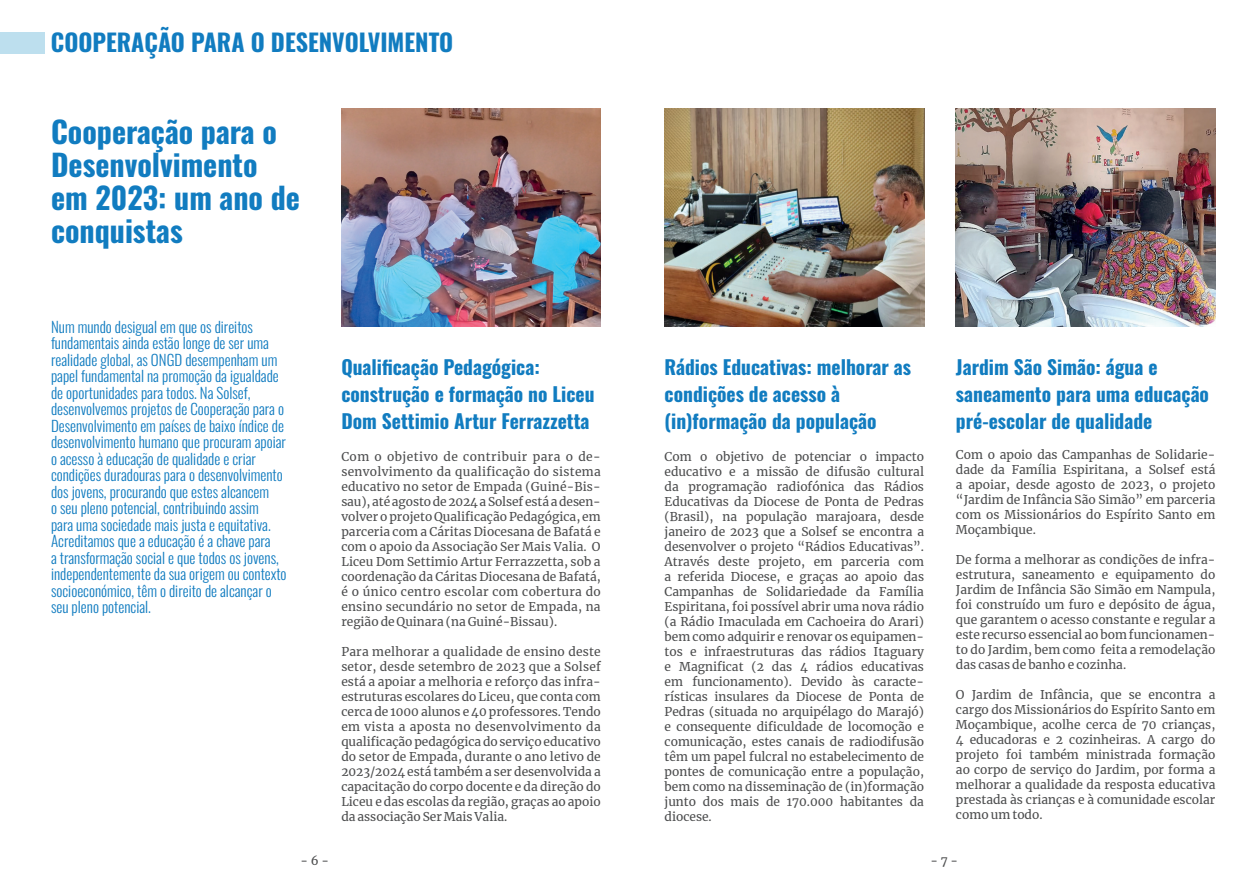
<style>
.page{position:relative;width:1259px;height:893px;background:#fff}
.page>*{position:absolute;margin:0;border:0;box-sizing:border-box;transform-origin:0 0}
.titulo_pequeno{font:700 30px/33px "Oswald";color:#117cc0}
.titulo_pequeno-2{font:700 24px "Oswald";color:#117cc0}
.t1{font:700 19.5px/27px "Oswald";color:#117cc0}
.titulo_pequeno-3{font:300 15px/16.5px "Oswald";color:#117cc0}
.t2{font:12px/15px "Merriweather";color:#4b4c4d;text-align:justify}
</style>
<div class="page">
<img style="left:664px;top:108px;width:260px;height:218px">
<img style="left:956px;top:108px;width:259px;height:218px">
<img style="left:341px;top:108px;width:260px;height:218px">
<div style="left:0;top:32px;width:44px;height:22px;background:#bddfee"></div>
<p class="titulo_pequeno-2" style="left:51px;top:29px;width:404px">COOPERAÇÃO PARA O DESENVOLVIMENTO</p>
<p class="titulo_pequeno" style="left:51px;top:117px;width:227px">Cooperação para o<br>Desenvolvimento</p>
<p class="titulo_pequeno" style="left:51px;top:183px;width:250px">em 2023: um ano de conquistas</p>
<p class="titulo_pequeno-3" style="left:51px;top:317px;width:237px">Num mundo desigual em que os direitos fundamentais ainda estão longe de ser uma realidade global, as ONGD desempenham um papel fundamental na promoção da igualdade de oportunidades para todos. Na Solsef, desenvolvemos projetos de Cooperação para o Desenvolvimento em países de baixo índice de desenvolvimento humano que procuram apoiar o acesso à educação de qualidade e criar condições duradouras para o desenvolvimento dos jovens, procurando que estes alcancem<br>o seu pleno potencial, contribuindo assim<br>para uma sociedade mais justa e equitativa.<br>Acreditamos que a educação é a chave para<br>a transformação social e que todos os jovens, independentemente da sua origem ou contexto socioeconómico, têm o direito de alcançar o seu pleno potencial.</p>
<p class="t1" style="left:341px;top:355px;width:200px">Qualificação Pedagógica:</p>
<p class="t1" style="left:341px;top:382px;width:255px">construção e formação no Liceu<br>Dom Settimio Artur Ferrazzetta</p>
<p class="t2" style="left:341px;top:448px;width:261px">Com o objetivo de contribuir para o de&shy;senvolvimento da qualificação do sistema educativo no setor de Empada (Guiné-Bis&shy;sau), até agosto de 2024 a Solsef está a desen&shy;volver o projeto Qualificação Pedagógica, em parceria com a Cáritas Diocesana de Bafatá e com o apoio da Associação Ser Mais Valia. O Liceu Dom Settimio Artur Ferrazzetta, sob a coordenação da Cáritas Diocesana de Bafatá, é o único centro escolar com cobertura do ensino secundário no setor de Empada, na região de Quinara (na Guiné-Bissau).</p>
<p class="t2" style="left:341px;top:643px;width:261px">Para melhorar a qualidade de ensino deste setor, desde setembro de 2023 que a Solsef está a apoiar a melhoria e reforço das infra&shy;estruturas escolares do Liceu, que conta com cerca de 1000 alunos e 40 professores. Tendo em vista a aposta no desenvolvimento da qualificação pedagógica do serviço educativo do setor de Empada, durante o ano letivo de 2023/2024 está também a ser desenvolvida a capacitação do corpo docente e da direção do Liceu e das escolas da região, graças ao apoio da associação Ser Mais Valia.</p>
<p class="t1" style="left:664px;top:355px;width:248px">Rádios Educativas: melhorar as condições de acesso à</p>
<p class="t1" style="left:664px;top:409px;width:213px">(in)formação da população</p>
<p class="t2" style="left:664px;top:448px;width:261px">Com o objetivo de potenciar o impacto educativo e a missão de difusão cultural da programação radiofónica das Rádios Educativas da Diocese de Ponta de Pedras (Brasil), na população marajoara, desde janeiro de 2023 que a Solsef se encontra a desenvolver o projeto “Rádios Educativas”.<br>Através deste projeto, em parceria com a referida Diocese, e graças ao apoio das Campanhas de Solidariedade da Família Espiritana, foi possível abrir uma nova rádio (a Rádio Imaculada em Cachoeira do Arari) bem como adquirir e renovar os equipamen&shy;tos e infraestruturas das rádios Itaguary e Magnificat (2 das 4 rádios educativas em funcionamento). Devido às caracte&shy;rísticas insulares da Diocese de Ponta de Pedras (situada no arquipélago do Marajó) e consequente dificuldade de locomoção e comunicação, estes canais de radiodifusão têm um papel fulcral no estabelecimento de pontes de comunicação entre a população, bem como na disseminação de (in)formação junto dos mais de 170.000 habitantes da diocese.</p>
<p class="t1" style="left:956px;top:355px;width:203px">Jardim São Simão: água e</p>
<p class="t1" style="left:956px;top:382px;width:255px">saneamento para uma educação pré-escolar de qualidade</p>
<p class="t2" style="left:956px;top:447px;width:261px">Com o apoio das Campanhas de Solidarie&shy;dade da Família Espiritana, a Solsef está a apoiar, desde agosto de 2023, o projeto “Jardim de Infância São Simão” em parceria com os Missionários do Espírito Santo em Moçambique.</p>
<p class="t2" style="left:956px;top:552px;width:261px">De forma a melhorar as condições de infra&shy;estrutura, saneamento e equipamento do Jardim de Infância São Simão em Nampula, foi construído um furo e depósito de água, que garantem o acesso constante e regular a este recurso essencial ao bom funcionamen&shy;to do Jardim, bem como feita a remodelação das casas de banho e cozinha.</p>
<p class="t2" style="left:956px;top:687px;width:261px">O Jardim de Infância, que se encontra a cargo dos Missionários do Espírito Santo em Moçambique, acolhe cerca de 70 crianças, 4 educadoras e 2 cozinheiras. A cargo do projeto foi também ministrada formação ao corpo de serviço do Jardim, por forma a melhorar a qualidade da resposta educativa prestada às crianças e à comunidade escolar como um todo.</p>
<p class="t2" style="left:300px;top:853px;width:30px">- 6 -</p>
<p class="t2" style="left:930px;top:853px;width:29px">- 7 -</p>
</div>
